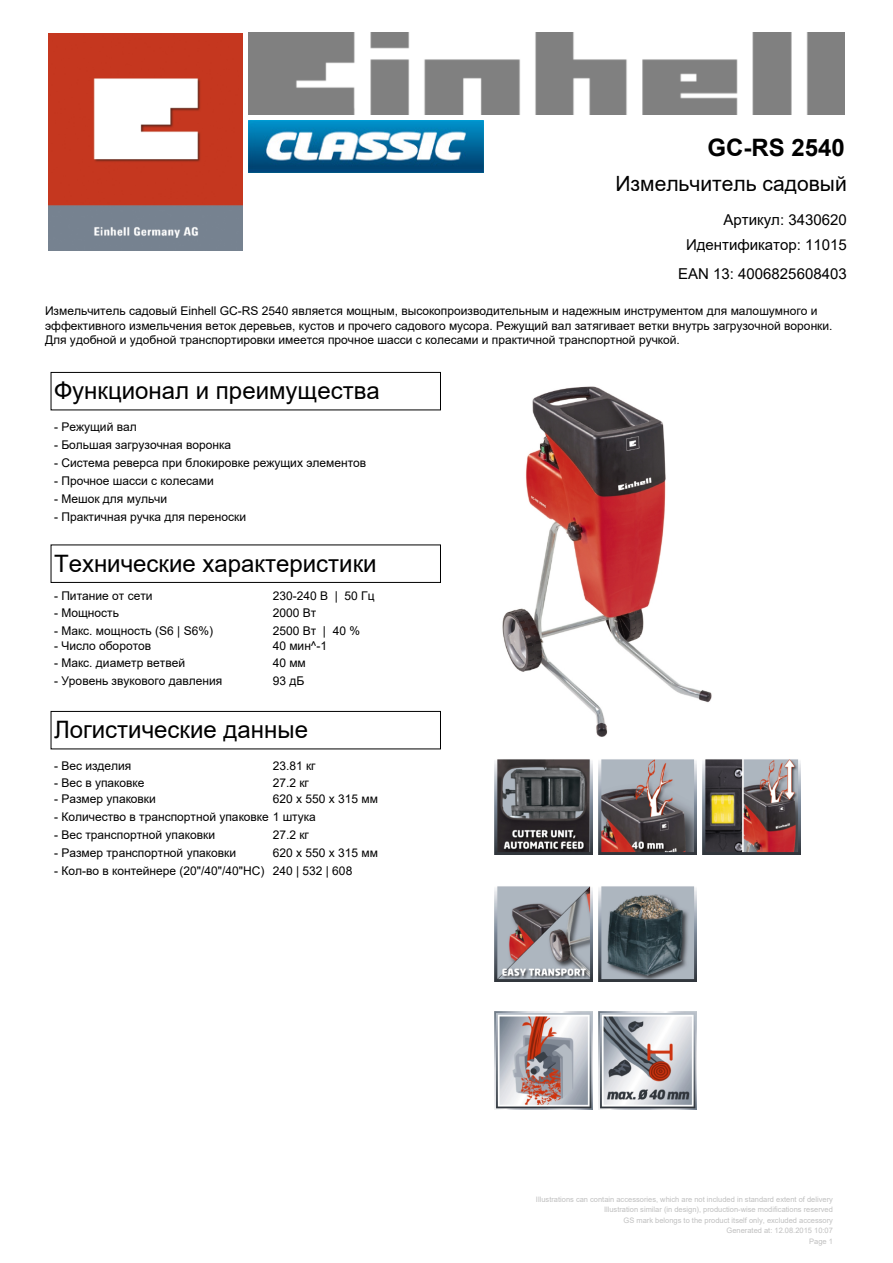
<style>
.page{position:relative;width:893px;height:1263px;background:#fff}
.page>*{position:absolute;margin:0;border:0;box-sizing:border-box;transform-origin:0 0}
.t1{font:24px "Arial";color:#000}
.t2{font:700 24px "Arial";color:#000}
.t3{font:21px "Arial";color:#000}
.t4{font:15px/25.5px "Arial";color:#000;text-align:right}
.t5{font:12px/14.4px "Arial";color:#000}
.t6{font:7.5px/10.5px "Arial";color:#c0c0c0;text-align:right}
</style>
<div class="page">
<img style="left:48px;top:33px;width:195px;height:217px">
<img style="left:249px;top:33px;width:595px;height:81px">
<img style="left:249px;top:120px;width:234px;height:52px">
<div style="left:51px;top:372px;width:390px;height:38px;border:1px solid #000"></div>
<div style="left:51px;top:545px;width:390px;height:38px;border:1px solid #000"></div>
<div style="left:51px;top:711px;width:390px;height:38px;border:1px solid #000"></div>
<img style="left:502px;top:386px;width:210px;height:351px">
<img style="left:494px;top:759px;width:98px;height:95px">
<img style="left:598px;top:759px;width:98px;height:95px">
<img style="left:702px;top:759px;width:98px;height:95px">
<img style="left:494px;top:886px;width:98px;height:96px">
<img style="left:598px;top:886px;width:98px;height:96px">
<img style="left:494px;top:1011px;width:98px;height:98px">
<img style="left:598px;top:1011px;width:98px;height:98px">
<h1 class="t2" style="left:707px;top:131px;width:139px">GC-RS 2540</h1>
<h2 class="t3" style="left:615px;top:169px;width:233px">Измельчитель садовый</h2>
<p class="t4" style="left:686px;top:207px;width:162px">Артикул: 3430620<br>Идентификатор: 11015</p>
<p class="t4" style="left:678px;top:261px;width:170px">EAN 13: 4006825608403</p>
<p class="t5" style="left:45px;top:304px;width:789px">Измельчитель садовый Einhell GC-RS 2540 является мощным, высокопроизводительным и надежным инструментом для малошумного и эффективного измельчения веток деревьев, кустов и прочего садового мусора. Режущий вал затягивает ветки внутрь загрузочной воронки.<br>Для удобной и удобной транспортировки имеется прочное шасси с колесами и практичной транспортной ручкой.</p>
<h1 class="t1" style="left:54px;top:374px;width:327px">Функционал и преимущества</h1>
<p class="t5" style="left:54px;top:419px;width:84px">- Режущий вал</p>
<p class="t5" style="left:54px;top:437px;width:178px">- Большая загрузочная воронка</p>
<p class="t5" style="left:54px;top:455px;width:314px">- Система реверса при блокировке режущих элементов</p>
<p class="t5" style="left:54px;top:473px;width:161px">- Прочное шасси с колесами</p>
<p class="t5" style="left:54px;top:491px;width:115px">- Мешок для мульчи</p>
<p class="t5" style="left:54px;top:509px;width:193px">- Практичная ручка для переноски</p>
<h1 class="t1" style="left:54px;top:547px;width:324px">Технические характеристики</h1>
<p class="t5" style="left:54px;top:589px;width:100px">- Питание от сети</p>
<p class="t5" style="left:273px;top:589px;width:103px">230-240 В | 50 Гц</p>
<p class="t5" style="left:54px;top:623px;width:160px">- Макс. мощность (S6 | S6%)</p>
<p class="t5" style="left:273px;top:623px;width:89px">2500 Вт | 40 %</p>
<p class="t5" style="left:54px;top:656px;width:133px">- Макс. диаметр ветвей</p>
<p class="t5" style="left:273px;top:656px;width:35px">40 мм</p>
<p class="t5" style="left:54px;top:606px;width:66px">- Мощность</p>
<p class="t5" style="left:273px;top:606px;width:45px">2000 Вт</p>
<p class="t5" style="left:54px;top:639px;width:99px">- Число оборотов</p>
<p class="t5" style="left:273px;top:639px;width:56px">40 мин^-1</p>
<p class="t5" style="left:54px;top:673px;width:170px">- Уровень звукового давления</p>
<p class="t5" style="left:273px;top:673px;width:33px">93 дБ</p>
<h1 class="t1" style="left:54px;top:713px;width:255px">Логистические данные</h1>
<p class="t5" style="left:54px;top:759px;width:79px">- Вес изделия</p>
<p class="t5" style="left:273px;top:759px;width:44px">23.81 кг</p>
<p class="t5" style="left:54px;top:775px;width:92px">- Вес в упаковке</p>
<p class="t5" style="left:273px;top:775px;width:38px">27.2 кг</p>
<p class="t5" style="left:54px;top:810px;width:263px">- Количество в транспортной упаковке 1 штука</p>
<p class="t5" style="left:54px;top:828px;width:162px">- Вес транспортной упаковки</p>
<p class="t5" style="left:273px;top:828px;width:38px">27.2 кг</p>
<p class="t5" style="left:54px;top:846px;width:184px">- Размер транспортной упаковки</p>
<p class="t5" style="left:273px;top:846px;width:107px">620 x 550 x 315 мм</p>
<p class="t5" style="left:54px;top:864px;width:300px">- Кол-во в контейнере (20"/40"/40"HC) 240 | 532 | 608</p>
<p class="t5" style="left:54px;top:792px;width:103px">- Размер упаковки</p>
<p class="t5" style="left:273px;top:792px;width:107px">620 x 550 x 315 мм</p>
<p class="t6" style="left:536px;top:1194px;width:298px">Illustrations can contain accessories, which are not included in standard extent of delivery Illustration similar (in design), production-wise modifications reserved<br>GS mark belongs to the product itself only, excluded accessory<br>Generated at: 12.08.2015 10:07<br>Page 1</p>
</div>
